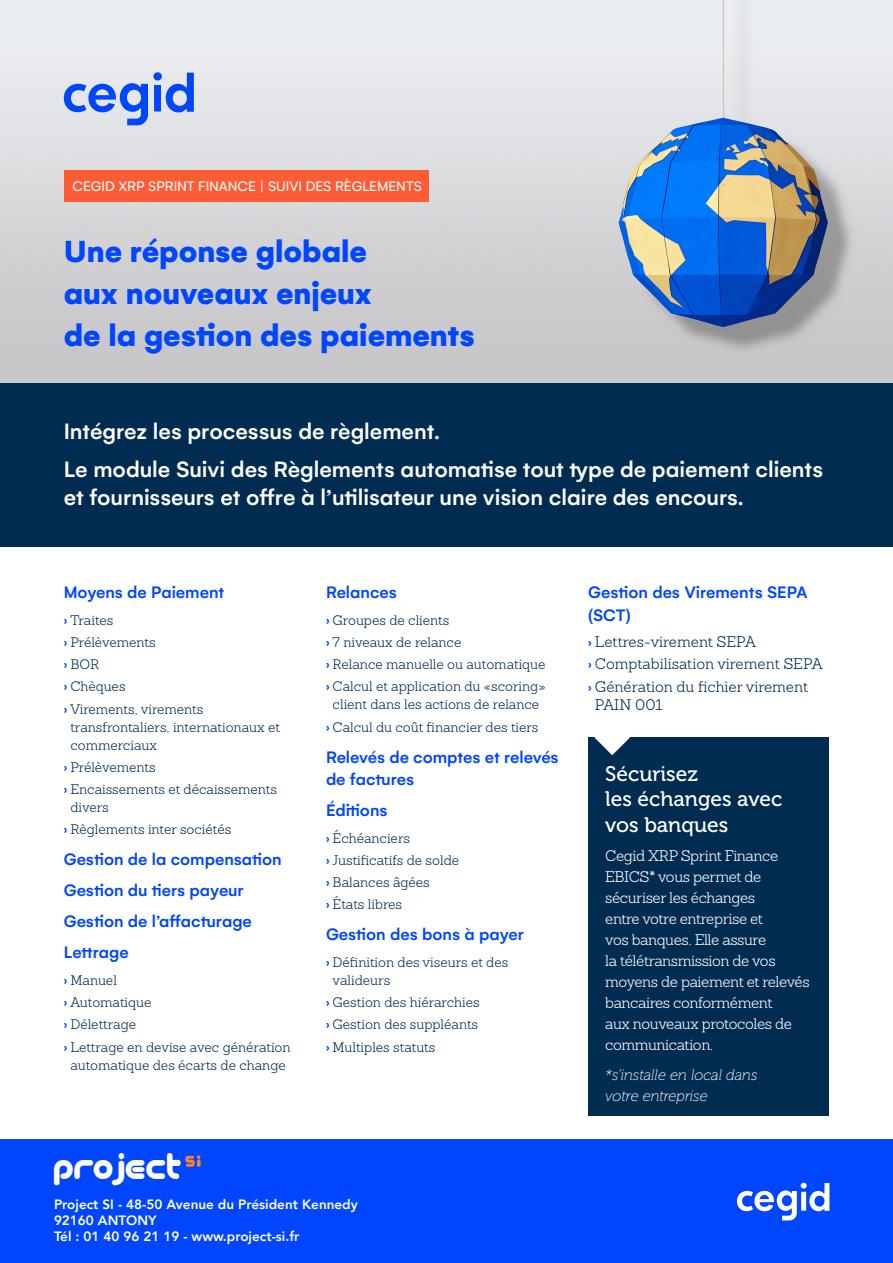
<style>
.page{position:relative;width:893px;height:1263px;background:#fff}
.page>*{position:absolute;margin:0;border:0;box-sizing:border-box;transform-origin:0 0}
.t1{font:45px "technooverload BRK";color:#fff}
.t2{font:900 33px/42px "Gelion";color:#0046fe}
.t3{font:500 24px/37.3px "Gelion";color:#fff}
.t4{font:21px/25.2px "Museo 500";color:#fff}
.t5{font:500 18px/31px "Gelion";color:#0046fe}
.t6{font:300 15px/21px "Sanchez";letter-spacing:-.025em;color:#fff}
.t7{font:300 15px/22.2px "Sanchez";color:#002c52}
.t8{font:15px "Gelion";color:#fff}
.t9{font:italic 15px/21px "Museo 100";color:#fff}
.t10{font:300 15px "Gelion";color:#fff}
.t11{font:300 13.5px/22.2px "Sanchez";color:#002c52}
.t12{font:800 13.5px "Avenir";color:#fff}
.s1{font-family:"Gelion";font-weight:500;font-size:12.75px;color:#0046fe}
</style>
<div class="page">
<img style="left:0;top:0;width:893px;height:383px">
<svg style="left:64px;top:72px;width:130px;height:53px;background:#97aff0"></svg>
<div style="left:0;top:1140px;width:893px;height:123px;background:#0046fe"></div>
<svg style="left:737px;top:1183px;width:92px;height:37px"></svg>
<div style="left:0;top:383px;width:893px;height:163px;background:#002c52"></div>
<div style="left:64px;top:170px;width:364px;height:32px;background:#ff5c35"></div>
<div style="left:588px;top:737px;width:241px;height:379px;background:#002c52"></div>
<svg style="left:594px;top:737px;width:36px;height:18px"></svg>
<svg style="left:170px;top:1155px;width:31px;height:12px"></svg>
<p class="t8" style="left:72px;top:177px;width:351px">CEGID XRP SPRINT FINANCE | SUIVI DES RÈGLEMENTS</p>
<p class="t2" style="left:64px;top:230px;width:413px">Une réponse globale<br>aux nouveaux enjeux<br>de la gestion des paiements</p>
<p class="t3" style="left:64px;top:413px;width:761px">Intégrez les processus de règlement.<br>Le module Suivi des Règlements automatise tout type de paiement clients</p>
<p class="t3" style="left:64px;top:479px;width:681px">et fournisseurs et offre à l’utilisateur une vision claire des encours.</p>
<p class="t5" style="left:64px;top:576px;width:162px">Moyens de Paiement</p>
<p class="t11" style="left:64px;top:609px;width:141px"><span class="s1">›</span> Traites<br><span class="s1">›</span> Prélèvements<br><span class="s1">›</span> BOR<br><span class="s1">›</span> Chèques<br><span class="s1">›</span> Virements, virements</p>
<p class="t11" style="left:70px;top:718px;width:211px;line-height:18px">transfrontaliers, internationaux et commerciaux</p>
<p class="t11" style="left:64px;top:756px;width:215px"><span class="s1">›</span> Prélèvements<br><span class="s1">›</span> Encaissements et décaissements</p>
<p class="t11" style="left:64px;top:796px;width:169px;text-indent:7px">divers<br><span class="s1">›</span> Règlements inter sociétés</p>
<p class="t5" style="left:64px;top:844px;width:220px">Gestion de la compensation<br>Gestion du tiers payeur<br>Gestion de l’affacturage<br>Lettrage</p>
<p class="t11" style="left:64px;top:969px;width:228px"><span class="s1">›</span> Manuel<br><span class="s1">›</span> Automatique<br><span class="s1">›</span> Délettrage<br><span class="s1">›</span> Lettrage en devise avec génération</p>
<p class="t11" style="left:70px;top:1054px;width:217px">automatique des écarts de change</p>
<p class="t1" style="left:54px;top:1140px;width:129px">project</p>
<p class="t5" style="left:326px;top:576px;width:72px">Relances</p>
<p class="t11" style="left:326px;top:609px;width:221px"><span class="s1">›</span> Groupes de clients<br><span class="s1">›</span> 7 niveaux de relance<br><span class="s1">›</span> Relance manuelle ou automatique <span class="s1">›</span> Calcul et application du «scoring»</p>
<p class="t11" style="left:326px;top:693px;width:215px;text-align:center">client dans les actions de relance <span class="s1">›</span> Calcul du coût financier des tiers</p>
<p class="t5" style="left:326px;top:745px;width:234px;line-height:22.5px">Relevés de comptes et relevés de factures</p>
<p class="t5" style="left:326px;top:794px;width:63px">Éditions</p>
<p class="t11" style="left:326px;top:827px;width:135px"><span class="s1">›</span> Échéanciers<br><span class="s1">›</span> Justificatifs de solde <span class="s1">›</span> Balances âgées<br><span class="s1">›</span> États libres</p>
<p class="t5" style="left:326px;top:919px;width:199px">Gestion des bons à payer</p>
<p class="t11" style="left:333px;top:953px;width:177px;line-height:18px;text-indent:-7px"><span class="s1">›</span> Définition des viseurs et des valideurs</p>
<p class="t11" style="left:326px;top:991px;width:155px;text-align:justify"><span class="s1">›</span> Gestion des hiérarchies <span class="s1">›</span> Gestion des suppléants <span class="s1">›</span> Multiples statuts</p>
<p class="t10" style="left:64px;top:1188px;width:140px">69279 Lyon CEDEX 09</p>
<p class="t12" style="left:54px;top:1193px;width:305px">Project SI - 48-50 Avenue du Président Kennedy</p>
<p class="t12" style="left:54px;top:1210px;width:104px">92160 ANTONY</p>
<p class="t12" style="left:54px;top:1226px;width:247px">Tél : 01 40 96 21 19 - www.project-si.fr</p>
<p class="t5" style="left:588px;top:581px;width:221px;line-height:22.5px">Gestion des Virements SEPA (SCT)</p>
<p class="t7" style="left:588px;top:631px;width:236px"><span class="s1">›</span> Lettres-virement SEPA<br><span class="s1">›</span> Comptabilisation virement SEPA <span class="s1">›</span> Génération du fichier virement</p>
<p class="t7" style="left:595px;top:693px;width:69px">PAIN 001</p>
<p class="t4" style="left:605px;top:762px;width:178px">Sécurisez<br>les échanges avec vos banques</p>
<p class="t6" style="left:605px;top:845px;width:206px">Cegid XRP Sprint Finance<br>EBICS* vous permet de sécuriser les échanges<br>entre votre entreprise et<br>vos banques. Elle assure<br>la télétransmission de vos moyens de paiement et relevés bancaires conformément<br>aux nouveaux protocoles de communication.</p>
<p class="t9" style="left:605px;top:1064px;width:154px">*s’installe en local dans votre entreprise</p>
</div>
